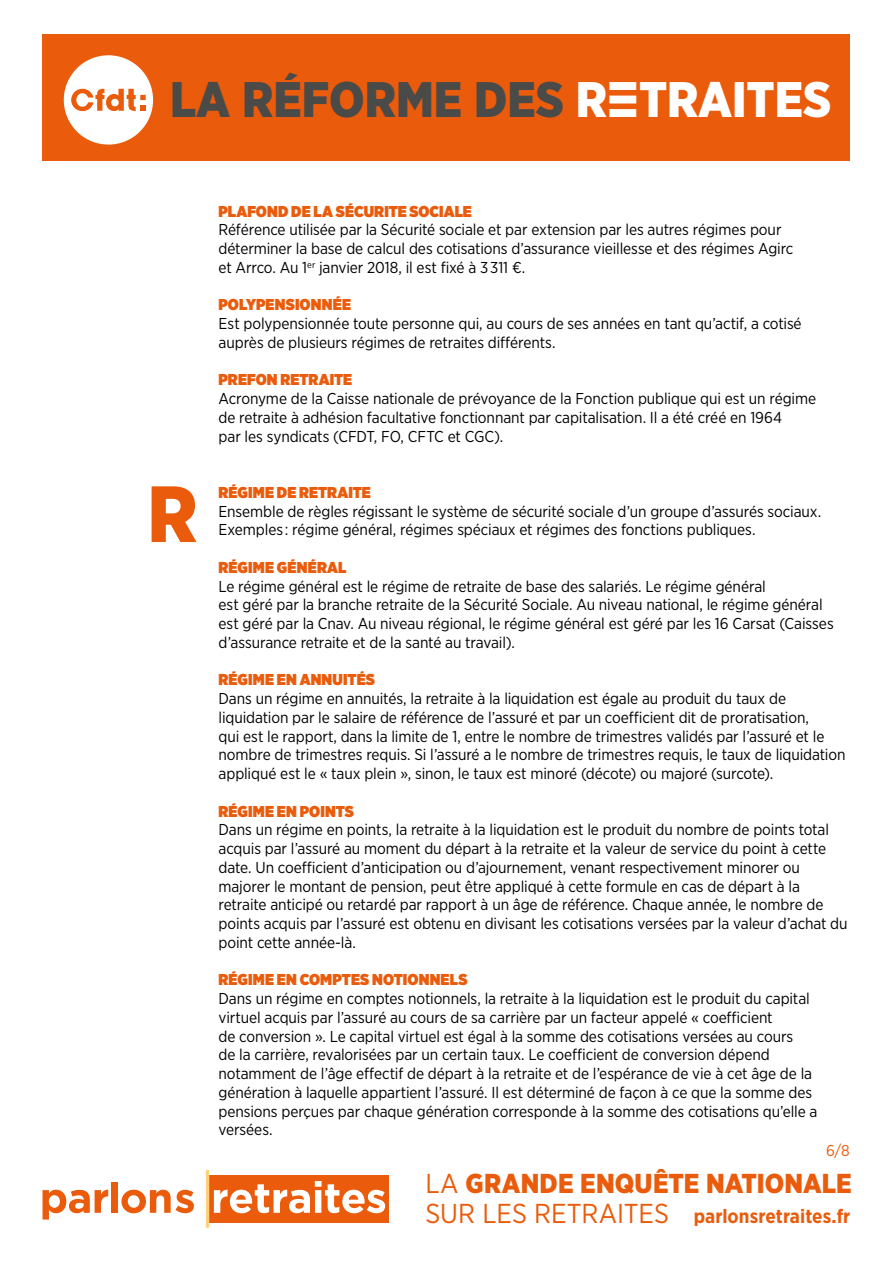
<style>
.page{position:relative;width:893px;height:1263px;background:#fff}
.page>*{position:absolute;margin:0;border:0;box-sizing:border-box;transform-origin:0 0}
.t1{font:900 79.5px "Gotham Narrow";color:#ea5b0b}
.t2{font:900 49.8px "Gotham Narrow";color:#4a4a49}
.t3{font:900 27.3px "Gotham Narrow";letter-spacing:.005em;color:#ea5b0b}
.t4{font:700 19.5px "Gotham Narrow";color:#ea5b0b}
.t5{font:15.75px/18.8px "Gotham Narrow";letter-spacing:-.005em;color:#000}
.t6{font:900 15.75px "Gotham Narrow";letter-spacing:.005em;color:#ea5b0b}
.t7{font:15.75px "Gotham Narrow";color:#ea5b0b}
.s1{color:#fff}
.s2{font-family:"CFDT";font-stretch:condensed;color:#fff}
.s3{font-weight:400}
.s4{font-weight:400;font-size:27.3px}
</style>
<div class="page">
<div style="left:43px;top:34px;width:807px;height:127px;background:#ea5b0b"></div>
<div style="left:64px;top:55px;width:89px;height:90px;background:#fff;border-radius:50%"></div>
<svg style="left:71px;top:89px;width:75px;height:22px"></svg>
<div style="left:209px;top:1175px;width:180px;height:47px;background:#ea5b0b"></div>
<svg style="left:43px;top:1189px;width:65px;height:30px"></svg>
<div style="left:112px;top:1182px;width:6px;height:31px;background:#ea5b0b"></div>
<svg style="left:121px;top:1190px;width:73px;height:23px"></svg>
<svg style="left:214px;top:1181px;width:171px;height:32px"></svg>
<hr style="left:206px;top:1171px;width:3px;height:55px;background:#fed07a">
<h2 class="t2" style="left:170px;top:66px;width:663px">LA RÉFORME DES <span class="s1">R</span><span class="s2">E</span><span class="s1">TRAITES</span></h2>
<h1 class="t1" style="left:147px;top:461px;width:51px">R</h1>
<p class="t6" style="left:219px;top:200px;width:255px">PLAFOND DE LA SÉCURITE SOCIALE</p>
<p class="t5" style="left:219px;top:220px;width:576px">Référence utilisée par la Sécurité sociale et par extension par les autres régimes pour déterminer la base de calcul des cotisations d’assurance vieillesse et des régimes Agirc et Arrco. Au 1<sup>er</sup> janvier 2018, il est fixé à 3 311 €.</p>
<p class="t6" style="left:219px;top:294px;width:134px">POLYPENSIONNÉE</p>
<p class="t5" style="left:219px;top:314px;width:585px">Est polypensionnée toute personne qui, au cours de ses années en tant qu’actif, a cotisé auprès de plusieurs régimes de retraites différents.</p>
<p class="t6" style="left:219px;top:369px;width:135px">PREFON RETRAITE</p>
<p class="t5" style="left:219px;top:389px;width:599px">Acronyme de la Caisse nationale de prévoyance de la Fonction publique qui est un régime de retraite à adhésion facultative fonctionnant par capitalisation. Il a été créé en 1964<br>par les syndicats (CFDT, FO, CFTC et CGC).</p>
<p class="t6" style="left:219px;top:482px;width:154px">RÉGIME DE RETRAITE</p>
<p class="t5" style="left:219px;top:501px;width:604px">Ensemble de règles régissant le système de sécurité sociale d’un groupe d’assurés sociaux.<br>Exemples : régime général, régimes spéciaux et régimes des fonctions publiques.</p>
<p class="t6" style="left:219px;top:557px;width:129px">RÉGIME GÉNÉRAL</p>
<p class="t5" style="left:219px;top:576px;width:617px">Le régime général est le régime de retraite de base des salariés. Le régime général<br>est géré par la branche retraite de la Sécurité Sociale. Au niveau national, le régime général est géré par la Cnav. Au niveau régional, le régime général est géré par les 16 Carsat (Caisses d’assurance retraite et de la santé au travail).</p>
<p class="t6" style="left:219px;top:669px;width:158px">RÉGIME EN ANNUITÉS</p>
<p class="t5" style="left:219px;top:689px;width:628px">Dans un régime en annuités, la retraite à la liquidation est égale au produit du taux de liquidation par le salaire de référence de l’assuré et par un coefficient dit de proratisation,<br>qui est le rapport, dans la limite de 1, entre le nombre de trimestres validés par l’assuré et le nombre de trimestres requis. Si l’assuré a le nombre de trimestres requis, le taux de liquidation appliqué est le « taux plein », sinon, le taux est minoré (décote) ou majoré (surcote).</p>
<p class="t6" style="left:219px;top:800px;width:137px">RÉGIME EN POINTS</p>
<p class="t5" style="left:219px;top:820px;width:631px">Dans un régime en points, la retraite à la liquidation est le produit du nombre de points total acquis par l’assuré au moment du départ à la retraite et la valeur de service du point à cette date. Un coefficient d’anticipation ou d’ajournement, venant respectivement minorer ou majorer le montant de pension, peut être appliqué à cette formule en cas de départ à la retraite anticipé ou retardé par rapport à un âge de référence. Chaque année, le nombre de points acquis par l’assuré est obtenu en divisant les cotisations versées par la valeur d’achat du point cette année-là.</p>
<p class="t6" style="left:219px;top:969px;width:251px">RÉGIME EN COMPTES NOTIONNELS</p>
<p class="t5" style="left:219px;top:989px;width:600px">Dans un régime en comptes notionnels, la retraite à la liquidation est le produit du capital virtuel acquis par l’assuré au cours de sa carrière par un facteur appelé « coefficient<br>de conversion ». Le capital virtuel est égal à la somme des cotisations versées au cours<br>de la carrière, revalorisées par un certain taux. Le coefficient de conversion dépend notamment de l’âge effectif de départ à la retraite et de l’espérance de vie à cet âge de la génération à laquelle appartient l’assuré. Il est déterminé de façon à ce que la somme des pensions perçues par chaque génération corresponde à la somme des cotisations qu’elle a versées.</p>
<p class="t7" style="left:826px;top:1140px;width:25px">6/8</p>
<h3 class="t3" style="left:425px;top:1165px;width:428px"><span class="s3">LA</span> GRANDE ENQUÊTE NATIONALE</h3>
<p class="t4" style="left:425px;top:1203px;width:427px"><span class="s4">SUR LES RETRAITES</span> parlonsretraites.fr</p>
</div>
